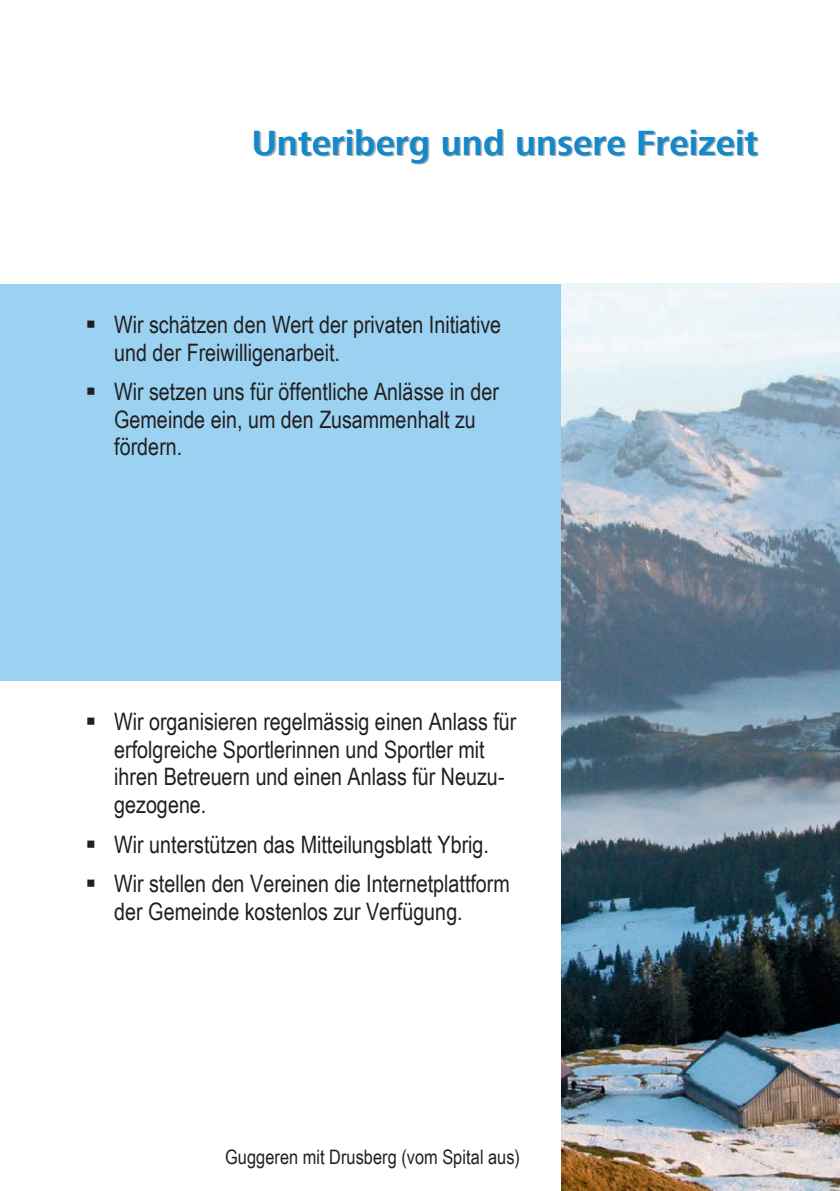
<style>
.page{position:relative;width:840px;height:1191px;background:#fff}
.page>*{position:absolute;margin:0;border:0;box-sizing:border-box;transform-origin:0 0}
.t1{font:700 36px "Frutiger Next Com";color:#1388cb}
.t2{font:24px/27.6px "Arial Narrow";color:#231f20}
.t3{font:20px "Arial Narrow";color:#231f20}
</style>
<div class="page">
<div style="left:0;top:283px;width:839px;height:397px;background:#9bd2f1"></div>
<img style="left:561px;top:283px;width:278px;height:908px">
<h1 class="t1" style="left:252px;top:122px;width:507px">Unteriberg und unsere Freizeit</h1>
<p class="t2" style="left:114px;top:310px;width:388px;text-indent:-29px">▪ Wir schätzen den Wert der privaten Initiative und der Freiwilligenarbeit.</p>
<p class="t2" style="left:114px;top:377px;width:386px;text-indent:-29px">▪ Wir setzen uns für öffentliche Anlässe in der<br>Gemeinde ein, um den Zusammenhalt zu fördern.</p>
<p class="t2" style="left:114px;top:707px;width:403px;text-indent:-29px">▪ Wir organisieren regelmässig einen Anlass für erfolgreiche Sportlerinnen und Sportler mit ihren Betreuern und einen Anlass für Neuzu&shy;gezogene.</p>
<p class="t2" style="left:85px;top:829px;width:405px">▪ Wir unterstützen das Mitteilungsblatt Ybrig.</p>
<p class="t2" style="left:114px;top:869px;width:397px;text-indent:-29px">▪ Wir stellen den Vereinen die Internetplattform der Gemeinde kostenlos zur Verfügung.</p>
<p class="t3" style="left:225px;top:1142px;width:296px">Guggeren mit Drusberg (vom Spital aus)</p>
</div>
